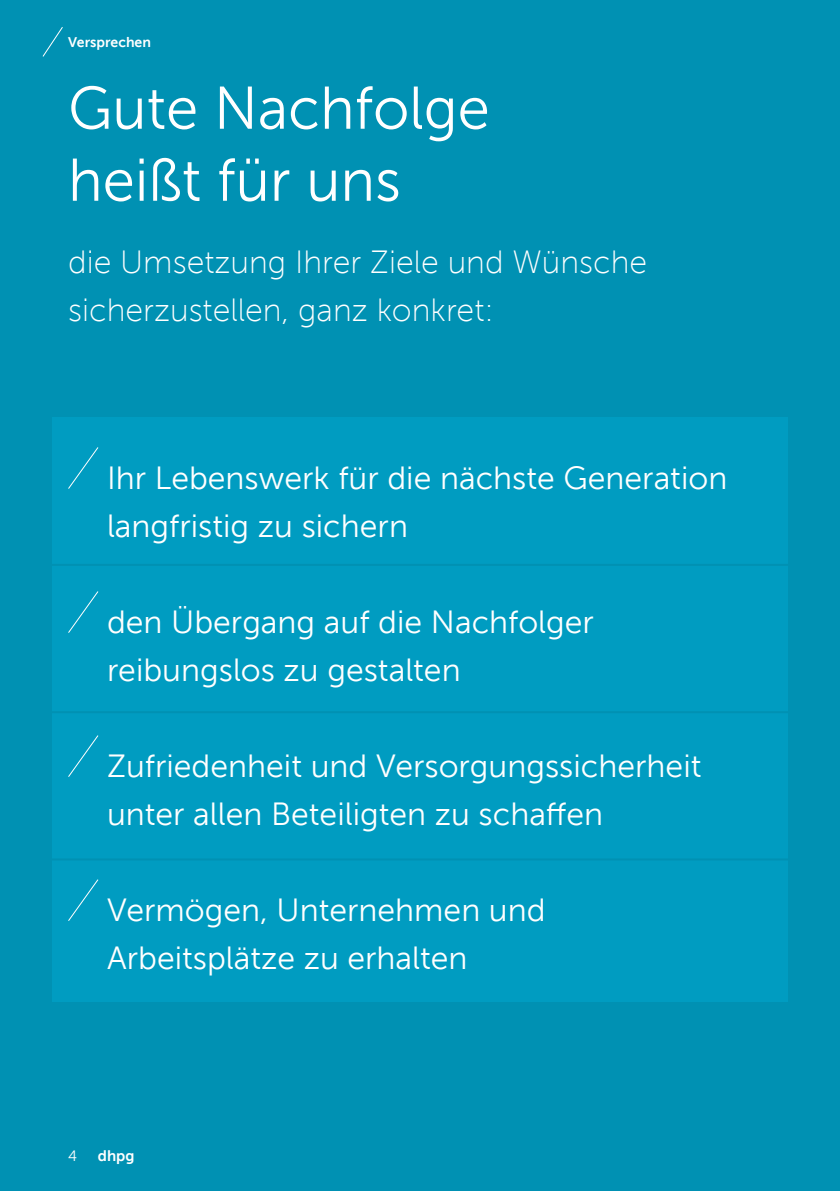
<style>
.page{position:relative;width:840px;height:1191px;background:#fff}
.page>*{position:absolute;margin:0;border:0;box-sizing:border-box;transform-origin:0 0}
.t1{font:700 60px/72px "Museofordhpg";color:#fff}
.t2{font:700 32px/48px "Museofordhpg";color:#fff}
.t3{font:32px/48px "Museofordhpg";color:#fff}
.t4{font:800 15px "Museofordhpg";color:#fff}
.t5{font:700 15px "Museofordhpg";color:#fff}
.t6{font:800 14px "Museofordhpg";color:#fff}
</style>
<div class="page">
<div style="left:0;top:0;width:839px;height:1191px;background:#0091b3"></div>
<div style="left:52px;top:417px;width:735px;height:584px;background:#009cc1"></div>
<svg style="left:68px;top:447px;width:31px;height:42px"></svg>
<svg style="left:68px;top:591px;width:31px;height:42px"></svg>
<svg style="left:68px;top:735px;width:31px;height:42px"></svg>
<svg style="left:68px;top:879px;width:31px;height:42px"></svg>
<hr style="left:37px;top:564px;width:760px;height:2px;background:#0091b3">
<hr style="left:37px;top:711px;width:760px;height:2px;background:#0091b3">
<hr style="left:37px;top:858px;width:760px;height:2px;background:#0091b3">
<svg style="left:42px;top:27px;width:21px;height:30px"></svg>
<p class="t6" style="left:68px;top:35px;width:84px">Versprechen</p>
<h1 class="t1" style="left:68px;top:73px;width:423px">Gute Nachfolge heißt für uns</h1>
<p class="t3" style="left:68px;top:238px;width:580px">die Umsetzung Ihrer Ziele und Wünsche sicherzustellen, ganz konkret:</p>
<p class="t2" style="left:107px;top:454px;width:621px">Ihr Lebenswerk für die nächste Generation langfristig zu sichern</p>
<p class="t2" style="left:107px;top:598px;width:488px">den Übergang auf die Nachfolger reibungslos zu gestalten</p>
<p class="t2" style="left:107px;top:742px;width:595px">Zufriedenheit und Versorgungssicherheit unter allen Beteiligten zu schaffen</p>
<p class="t2" style="left:107px;top:886px;width:440px">Vermögen, Unternehmen und<br>Arbeitsplätze zu erhalten</p>
<p class="t5" style="left:68px;top:1147px;width:10px">4</p>
<p class="t4" style="left:98px;top:1147px;width:38px">dhpg</p>
</div>
